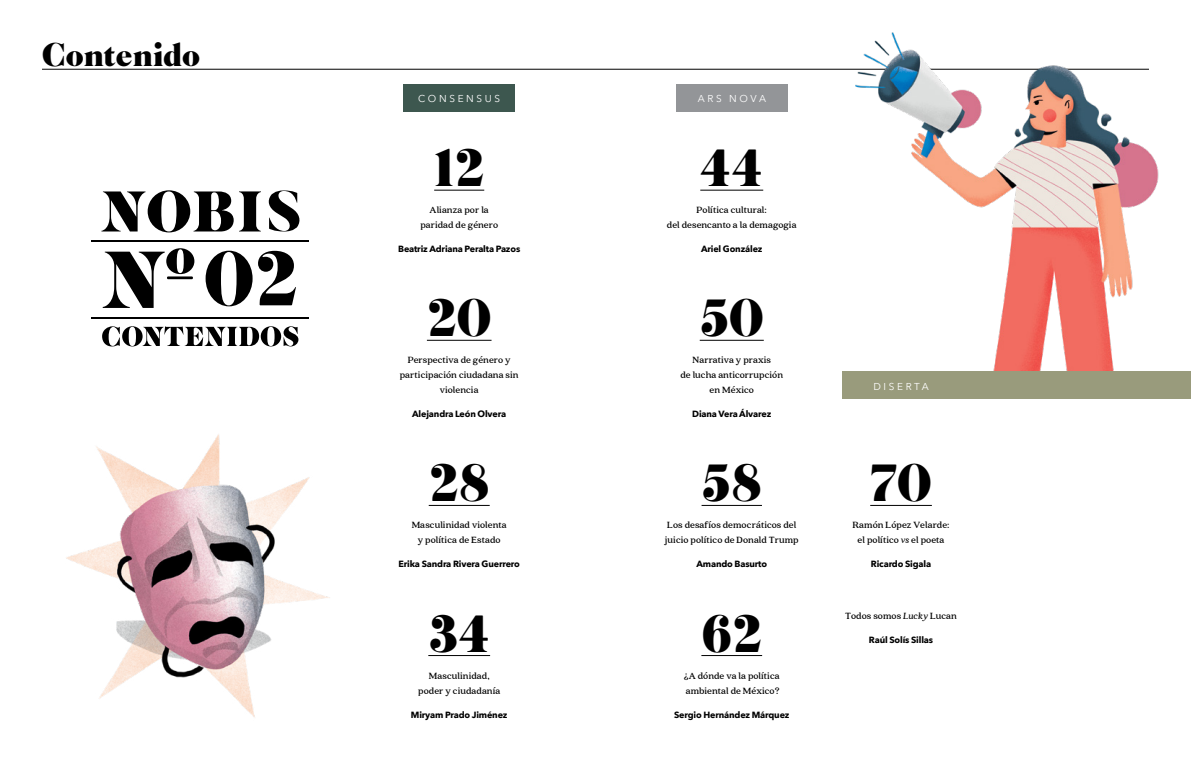
<style>
.page{position:relative;width:1191px;height:766px;background:#fff}
.page>*{position:absolute;margin:0;border:0;box-sizing:border-box;transform-origin:0 0}
.t1{font:70px "Cabernet JF Pro";color:#000}
.t2{font:48px "Cabernet JF Pro";letter-spacing:.005em;color:#000}
.t3{font:30px "Cabernet JF Pro";color:#000}
.t4{font:700 10px/15px "Quincy CF";letter-spacing:.005em;color:#000;text-align:center}
.t5{font:10px "Avenir Next";letter-spacing:.265em;color:#fff}
.t6{font:700 9px "Avenir Next";letter-spacing:-.015em;color:#000}
.s1{font-style:italic}
</style>
<div class="page">
<div style="left:676px;top:84px;width:111px;height:27px;background:#939598"></div>
<div style="left:404px;top:84px;width:111px;height:27px;background:#3d574f"></div>
<hr style="left:42px;top:69px;width:1107px;height:1px;background:#000">
<hr style="left:434px;top:190px;width:50px;height:1px;background:#000">
<hr style="left:427px;top:340px;width:64px;height:1px;background:#000">
<hr style="left:429px;top:505px;width:61px;height:1px;background:#000">
<hr style="left:428px;top:655px;width:62px;height:1px;background:#000">
<svg style="left:101px;top:190px;width:199px;height:42px"></svg>
<svg style="left:103px;top:248px;width:91px;height:60px"></svg>
<svg style="left:102px;top:326px;width:196px;height:20px"></svg>
<hr style="left:92px;top:240px;width:217px;height:1px;background:#000">
<hr style="left:92px;top:317px;width:217px;height:1px;background:#000">
<img style="left:842px;top:32px;width:334px;height:340px">
<div style="left:842px;top:372px;width:349px;height:27px;background:#999b7c"></div>
<hr style="left:700px;top:190px;width:63px;height:1px;background:#000">
<hr style="left:699px;top:340px;width:65px;height:1px;background:#000">
<hr style="left:701px;top:505px;width:61px;height:1px;background:#000">
<hr style="left:701px;top:655px;width:61px;height:1px;background:#000">
<hr style="left:870px;top:505px;width:62px;height:1px;background:#000">
<img style="left:66px;top:434px;width:264px;height:284px">
<h3 class="t3" style="left:42px;top:38px;width:159px">Contenido</h3>
<h1 class="t1" style="left:204px;top:240px;width:95px">02</h1>
<p class="t5" style="left:418px;top:90px;width:83px">CONSENSUS</p>
<h2 class="t2" style="left:434px;top:141px;width:52px">12</h2>
<p class="t4" style="left:420px;top:202px;width:79px">Alianza por la paridad de género</p>
<p class="t6" style="left:398px;top:241px;width:124px">Beatriz Adriana Peralta Pazos</p>
<h2 class="t2" style="left:427px;top:291px;width:66px">20</h2>
<p class="t4" style="left:400px;top:352px;width:120px">Perspectiva de género y participación ciudadana sin violencia</p>
<p class="t6" style="left:412px;top:406px;width:95px">Alejandra León Olvera</p>
<h2 class="t2" style="left:429px;top:456px;width:62px">28</h2>
<p class="t4" style="left:412px;top:517px;width:96px">Masculinidad violenta y política de Estado</p>
<p class="t6" style="left:398px;top:556px;width:123px">Erika Sandra Rivera Guerrero</p>
<h2 class="t2" style="left:428px;top:606px;width:63px">34</h2>
<p class="t4" style="left:418px;top:667px;width:84px">Masculinidad, poder y ciudadanía</p>
<p class="t6" style="left:411px;top:706px;width:98px">Miryam Prado Jiménez</p>
<p class="t5" style="left:697px;top:90px;width:70px">ARS NOVA</p>
<h2 class="t2" style="left:700px;top:141px;width:64px">44</h2>
<p class="t4" style="left:667px;top:202px;width:131px">Política cultural:<br>del desencanto a la demagogia</p>
<p class="t6" style="left:701px;top:241px;width:63px">Ariel González</p>
<h2 class="t2" style="left:699px;top:291px;width:66px">50</h2>
<p class="t4" style="left:680px;top:352px;width:104px">Narrativa y praxis<br>de lucha anticorrupción en México</p>
<p class="t6" style="left:692px;top:406px;width:81px">Diana Vera Álvarez</p>
<h2 class="t2" style="left:701px;top:456px;width:62px">58</h2>
<p class="t4" style="left:665px;top:517px;width:135px;text-align:left">Los desafíos democráticos del juicio político de Donald Trump</p>
<p class="t6" style="left:696px;top:556px;width:72px">Amando Basurto</p>
<h2 class="t2" style="left:701px;top:606px;width:62px">62</h2>
<p class="t4" style="left:684px;top:667px;width:97px;text-align:left">¿A dónde va la política ambiental de México?</p>
<p class="t6" style="left:674px;top:706px;width:117px">Sergio Hernández Márquez</p>
<p class="t5" style="left:873px;top:378px;width:57px">DISERTA</p>
<h2 class="t2" style="left:870px;top:456px;width:63px">70</h2>
<p class="t4" style="left:852px;top:517px;width:98px">Ramón López Velarde: el político <span class="s1">vs</span> el poeta</p>
<p class="t6" style="left:871px;top:556px;width:62px">Ricardo Sigala</p>
<p class="t4" style="left:845px;top:607px;width:113px">Todos somos <span class="s1">Lucky</span> Lucan</p>
<p class="t6" style="left:869px;top:631px;width:66px">Raúl Solís Sillas</p>
</div>
